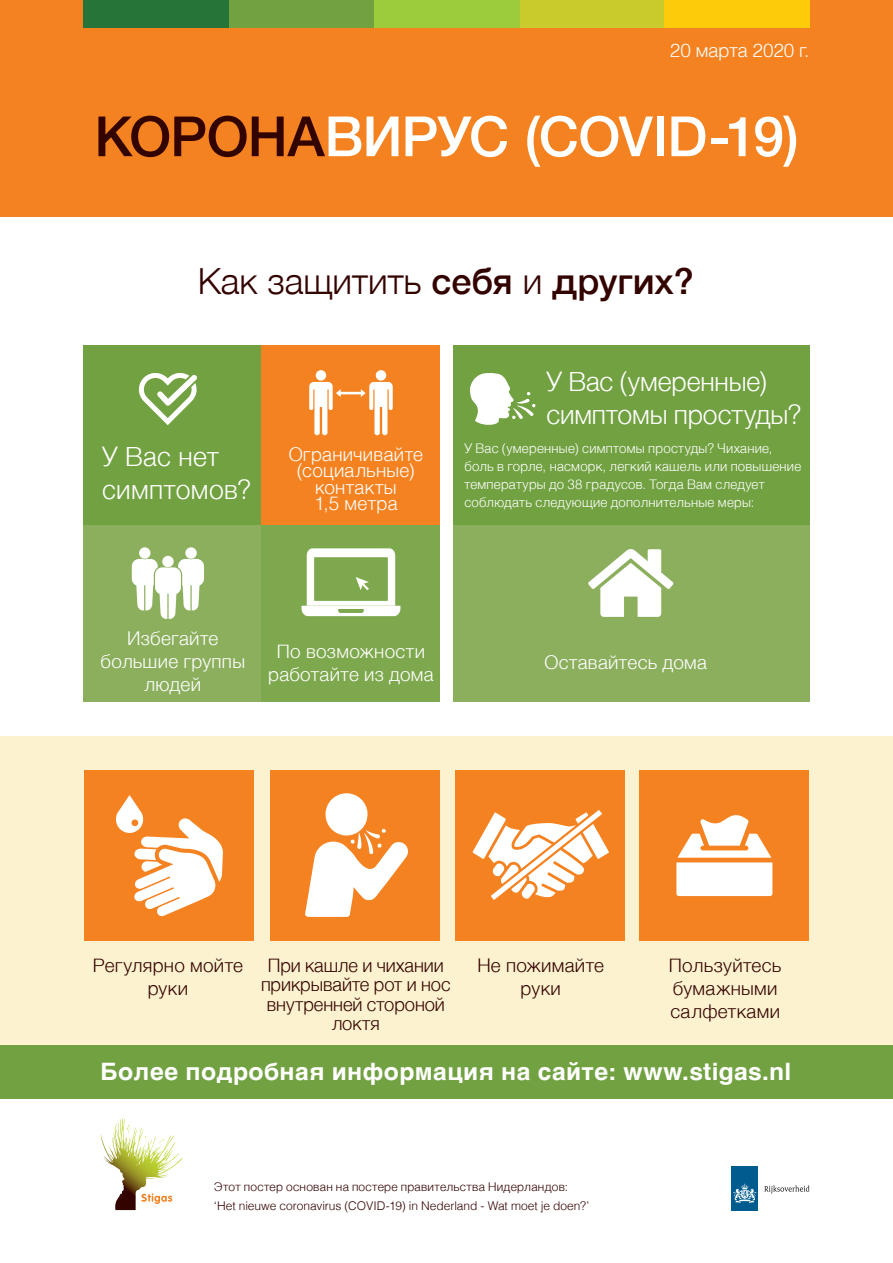
<style>
.page{position:relative;width:893px;height:1263px;background:#fff}
.page>*{position:absolute;margin:0;border:0;box-sizing:border-box;transform-origin:0 0}
.t1{font:500 55.5px "Helvetica Neue";letter-spacing:-.015em;color:#fff}
.t2{font:300 36px "Helvetica Neue";color:#330300}
.t3{font:300 27px/32.4px "Helvetica";color:#fff}
.t4{font:700 24px "Helvetica";letter-spacing:.015em;color:#fff}
.t5{font:300 18.9px/23.1px "Helvetica";letter-spacing:.015em;color:#fff;text-align:center}
.t6{font:300 18.9px/23.1px "Helvetica";letter-spacing:.005em;color:#330300;text-align:center}
.t7{font:300 13.5px/18px "Helvetica";letter-spacing:.02em;color:#fff}
.t8{font:300 12px/19.5px "Helvetica";letter-spacing:.015em;color:#330300}
.s1{color:#330300}
.s2{font-weight:500}
</style>
<div class="page">
<div style="left:0;top:0;width:893px;height:217px;background:#f58220"></div>
<svg style="left:100px;top:1118px;width:24px;height:61px"></svg>
<svg style="left:141px;top:1193px;width:31px;height:11px"></svg>
<div style="left:0;top:736px;width:893px;height:309px;background:#fdf2cf"></div>
<div style="left:519px;top:0;width:145px;height:28px;background:#c9cb2d"></div>
<div style="left:664px;top:0;width:145px;height:28px;background:#fccc0a"></div>
<div style="left:374px;top:0;width:145px;height:28px;background:#9ccb3b"></div>
<div style="left:229px;top:0;width:145px;height:28px;background:#71a141"></div>
<div style="left:84px;top:0;width:145px;height:28px;background:#277439"></div>
<div style="left:0;top:1045px;width:893px;height:54px;background:#71a141"></div>
<div style="left:84px;top:770px;width:170px;height:170px;background:#f58220"></div>
<div style="left:639px;top:770px;width:170px;height:170px;background:#f58220"></div>
<div style="left:270px;top:770px;width:170px;height:170px;background:#f58220"></div>
<div style="left:455px;top:770px;width:170px;height:170px;background:#f58220"></div>
<svg style="left:116px;top:795px;width:107px;height:121px"></svg>
<svg style="left:305px;top:793px;width:103px;height:124px"></svg>
<svg style="left:676px;top:815px;width:96px;height:81px"></svg>
<div style="left:731px;top:1166px;width:27px;height:44px;background:#005b8f"></div>
<svg style="left:733px;top:1183px;width:23px;height:20px"></svg>
<svg style="left:764px;top:1185px;width:45px;height:8px"></svg>
<svg style="left:473px;top:810px;width:136px;height:90px"></svg>
<div style="left:453px;top:345px;width:356px;height:357px;background:#71a141"></div>
<div style="left:453px;top:525px;width:356px;height:177px;background:#8caf5e"></div>
<div style="left:84px;top:345px;width:356px;height:357px;background:#71a141"></div>
<div style="left:84px;top:525px;width:178px;height:177px;background:#8caf5e"></div>
<div style="left:262px;top:525px;width:178px;height:177px;background:#7ea84d"></div>
<div style="left:262px;top:345px;width:178px;height:180px;background:#f58220"></div>
<svg style="left:139px;top:373px;width:58px;height:52px"></svg>
<svg style="left:470px;top:373px;width:65px;height:52px"></svg>
<svg style="left:132px;top:547px;width:72px;height:72px"></svg>
<svg style="left:301px;top:548px;width:99px;height:68px"></svg>
<svg style="left:588px;top:549px;width:85px;height:68px"></svg>
<div style="left:316px;top:370px;width:10px;height:11px;background:#fff;border-radius:50%"></div>
<div style="left:376px;top:370px;width:10px;height:11px;background:#fff;border-radius:50%"></div>
<svg style="left:309px;top:382px;width:84px;height:53px"></svg>
<h3 class="t5" style="left:670px;top:37px;width:141px">20 марта 2020 г.</h3>
<h1 class="t1" style="left:94px;top:92px;width:706px"><span class="s1">КОРОНА</span>ВИРУС (COVID-19)</h1>
<h2 class="t2" style="left:198px;top:252px;width:498px">Как защитить <span class="s2">себя</span> и <span class="s2">других?</span></h2>
<h3 class="t3" style="left:102px;top:438px;width:150px">У Вас нет симптомов?</h3>
<h3 class="t5" style="left:289px;top:445px;width:136px;line-height:16.5px">Ограничивайте (социальные) контакты<br>1,5 метра</h3>
<h3 class="t3" style="left:546px;top:364px;width:256px">У Вас (умеренные) симптомы простуды?</h3>
<p class="t7" style="left:464px;top:438px;width:338px">У Вас (умеренные) симптомы простуды? Чихание, боль в горле, насморк, легкий кашель или повышение температуры до 38 градусов. Тогда Вам следует соблюдать следующие дополнительные меры:</p>
<h3 class="t5" style="left:101px;top:625px;width:146px">Избегайте большие группы людей</h3>
<h3 class="t5" style="left:268px;top:638px;width:167px">По возможности работайте из дома</h3>
<h3 class="t5" style="left:544px;top:650px;width:164px">Оставайтесь дома</h3>
<h3 class="t6" style="left:93px;top:952px;width:152px">Регулярно мойте руки</h3>
<h3 class="t6" style="left:261px;top:954px;width:191px;line-height:19.5px">При кашле и чихании прикрывайте рот и нос внутренней стороной локтя</h3>
<h3 class="t6" style="left:477px;top:952px;width:128px">Не пожимайте руки</h3>
<h3 class="t6" style="left:669px;top:952px;width:114px;text-align:left">Пользуйтесь бумажными салфетками</h3>
<h3 class="t4" style="left:100px;top:1052px;width:692px">Более подробная информация на сайте: www.stigas.nl</h3>
<p class="t8" style="left:214px;top:1176px;width:376px">Этот постер основан на постере правительства Нидерландов: ‘Het nieuwe coronavirus (COVID-19) in Nederland - Wat moet je doen?’</p>
</div>
